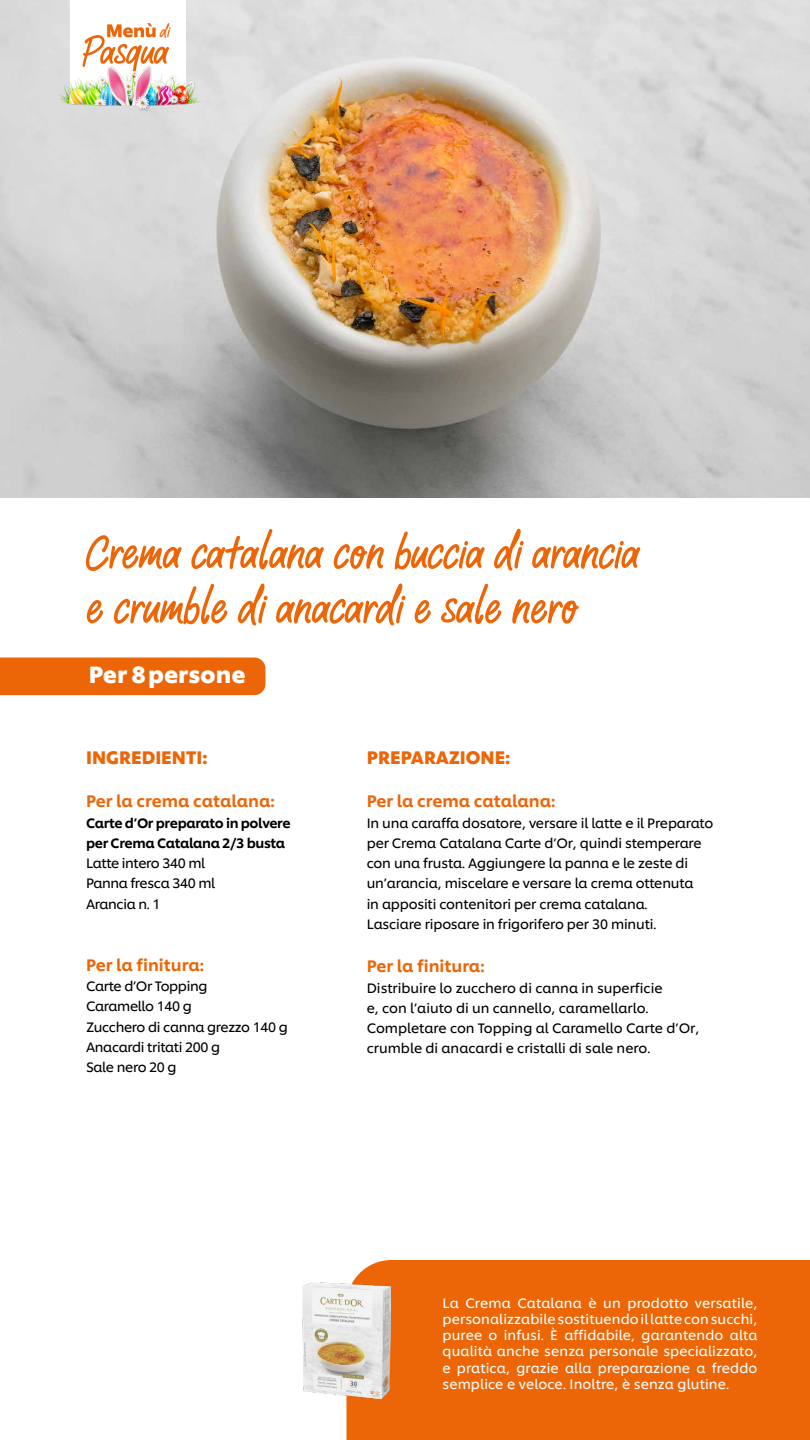
<style>
.page{position:relative;width:810px;height:1440px;background:#fff}
.page>*{position:absolute;margin:0;border:0;box-sizing:border-box;transform-origin:0 0}
.t1{font:63.75px/54.8px "Chefs Hand";letter-spacing:-.025em;color:#ec6608}
.t2{font:51.75px "Chefs Hand";letter-spacing:-.025em;color:#ec6608}
.t3{font:700 23.25px "Unilever Shilling";color:#fff}
.t4{font:22.8px "Chefs Hand";color:#ec6608}
.t5{font:700 18px "Unilever Shilling";color:#ec6608}
.t6{font:500 16.5px "Unilever Shilling";color:#ec6608}
.t7{font:13.5px/20.2px "Unilever Shilling";letter-spacing:-.01em;color:#000}
.t8{font:13.5px/16.2px "Unilever Shilling";letter-spacing:.01em;color:#fff;text-align:justify}
.t9{font:500 13.5px/20.2px "Unilever Shilling";letter-spacing:-.025em;color:#000}
</style>
<div class="page">
<img style="left:0;top:0;width:810px;height:497px">
<div style="left:347px;top:1260px;width:463px;height:180px;background:#ec6608"></div>
<div style="left:0;top:658px;width:266px;height:37px;background:#ec6608"></div>
<svg style="left:70px;top:0;width:116px;height:52px"></svg>
<img style="left:36px;top:52px;width:187px;height:61px">
<img style="left:302px;top:1282px;width:89px;height:116px">
<h3 class="t4" style="left:160px;top:19px;width:12px">di</h3>
<h2 class="t2" style="left:81px;top:24px;width:89px">Pasqua</h2>
<h1 class="t1" style="left:86px;top:526px;width:556px">Crema catalana con buccia di arancia e crumble di anacardi e sale nero</h1>
<h3 class="t3" style="left:89px;top:656px;width:159px">Per 8 persone</h3>
<h3 class="t5" style="left:86px;top:743px;width:123px">INGREDIENTI:</h3>
<p class="t6" style="left:86px;top:789px;width:190px">Per la crema catalana:</p>
<p class="t9" style="left:86px;top:811px;width:206px">Carte d’Or preparato in polvere per Crema Catalana 2/3 busta</p>
<p class="t7" style="left:86px;top:852px;width:131px">Latte intero 340 ml<br>Panna fresca 340 ml<br>Arancia n. 1</p>
<p class="t6" style="left:86px;top:952px;width:119px">Per la finitura:</p>
<p class="t7" style="left:86px;top:975px;width:203px">Carte d’Or Topping<br>Caramello 140 g<br>Zucchero di canna grezzo 140 g<br>Anacardi tritati 200 g<br>Sale nero 20 g</p>
<h3 class="t5" style="left:367px;top:743px;width:145px">PREPARAZIONE:</h3>
<p class="t6" style="left:367px;top:789px;width:190px">Per la crema catalana:</p>
<p class="t7" style="left:367px;top:811px;width:348px">In una caraffa dosatore, versare il latte e il Preparato per Crema Catalana Carte d’Or, quindi stemperare con una frusta. Aggiungere la panna e le zeste di un’arancia, miscelare e versare la crema ottenuta<br>in appositi contenitori per crema catalana.<br>Lasciare riposare in frigorifero per 30 minuti.</p>
<p class="t6" style="left:367px;top:954px;width:119px">Per la finitura:</p>
<p class="t7" style="left:367px;top:976px;width:334px">Distribuire lo zucchero di canna in superficie<br>e, con l’aiuto di un cannello, caramellarlo.<br>Completare con Topping al Caramello Carte d’Or, crumble di anacardi e cristalli di sale nero.</p>
<p class="t8" style="left:442px;top:1294px;width:317px">La Crema Catalana è un prodotto versatile, personalizzabile sostituendo il latte con succhi, puree o infusi. È affidabile, garantendo alta qualità anche senza personale specializzato, e pratica, grazie alla preparazione a freddo semplice e veloce. Inoltre, è senza glutine.</p>
</div>
